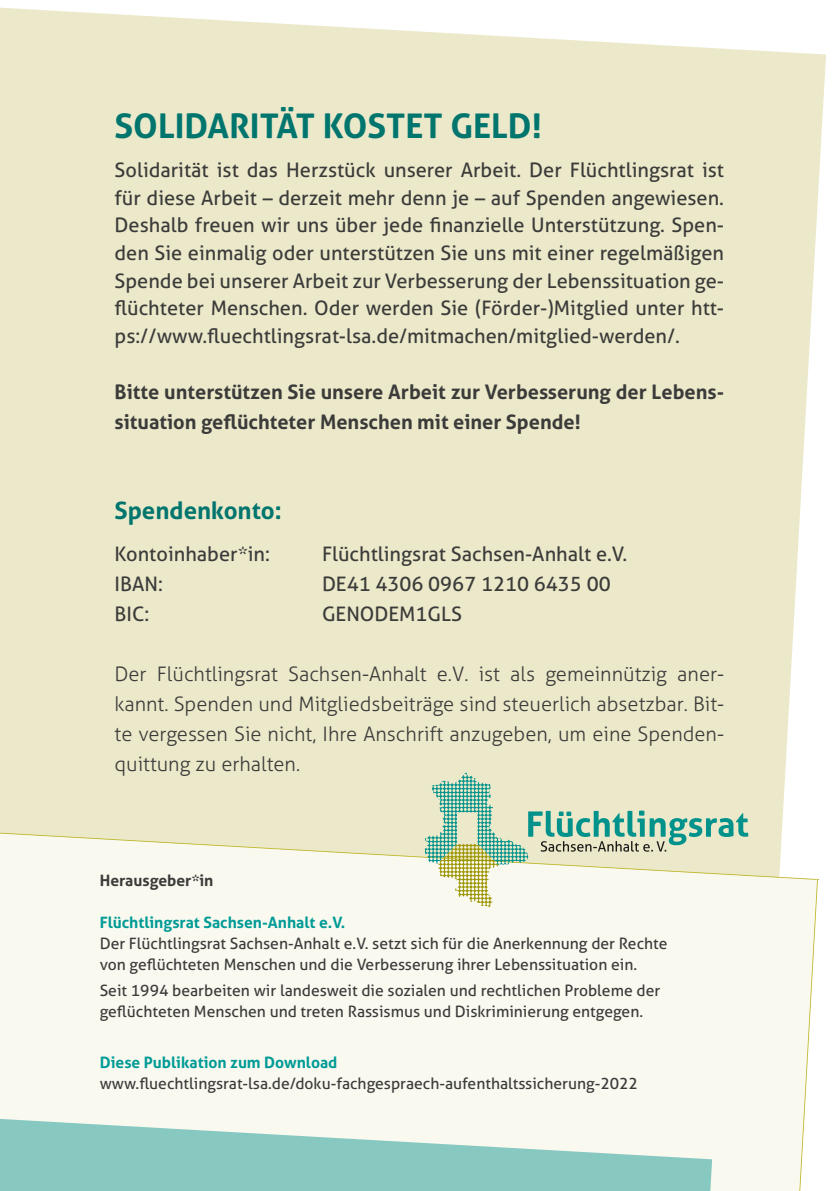
<style>
.page{position:relative;width:840px;height:1191px;background:#fff}
.page>*{position:absolute;margin:0;border:0;box-sizing:border-box;transform-origin:0 0}
.t1{font:700 34px "Aller";color:#00756e}
.t2{font:700 24px "Aller";color:#00756e}
.t3{font:20px/27.6px "Aller";color:#3b3b3a;text-align:justify}
.t4{font:300 20px/30px "Aller";color:#3b3b3a;text-align:justify}
.t5{font:700 20px/30px "Aller";color:#3b3b3a}
.t6{font:15.6px/20.8px "Aller";color:#3b3b3a}
.t7{font:700 15.6px "Aller";color:#009b96}
.t8{font:700 15.6px "Aller";color:#3b3b3a}
</style>
<div class="page">
<div style="left:0;top:8px;width:825px;height:872px;background:#ece9ca"></div>
<div style="left:0;top:880px;width:424px;height:182px;background:#faf9f0"></div>
<svg style="left:0;top:827px;width:424px;height:53px"></svg>
<svg style="left:0;top:1062px;width:424px;height:129px;fill:#faf9f0"></svg>
<svg style="left:424px;top:772px;width:394px;height:419px"></svg>
<h1 class="t1" style="left:114px;top:104px;width:229px">Solidarität kos</h1>
<h1 class="t1" style="left:386px;top:104px;width:157px">tet Geld!</h1>
<p class="t3" style="left:114px;top:156px;width:610px">Solidarität ist das Herzstück unserer Arbeit. Der Flüchtlingsrat ist für diese Arbeit – derzeit mehr denn je – auf Spenden angewiesen.<br>Deshalb freuen wir uns über jede finanzielle Unterstützung. Spen&shy;den Sie einmalig oder unterstützen Sie uns mit einer regelmäßigen Spende bei unserer Arbeit zur Verbesserung der Lebenssituation ge&shy;flüchteter Menschen. Oder werden Sie (Förder-)Mitglied unter htt&shy;ps://www.fluechtlingsrat-lsa.de/mitmachen/mitglied-werden/.</p>
<p class="t5" style="left:114px;top:377px;width:610px">Bitte unterstützen Sie unsere Arbeit zur Verbesserung der Lebens&shy;situation geflüchteter Menschen mit einer Spende!</p>
<p class="t2" style="left:114px;top:496px;width:169px">Spendenkonto:</p>
<p class="t3" style="left:114px;top:540px;width:157px">Kontoinhaber*in:</p>
<p class="t3" style="left:322px;top:540px;width:307px">Flüchtlingsrat Sachsen-Anhalt e.V.</p>
<p class="t3" style="left:114px;top:570px;width:50px">IBAN:</p>
<p class="t3" style="left:322px;top:570px;width:290px">DE41 4306 0967 1210 6435 00</p>
<p class="t3" style="left:114px;top:600px;width:36px">BIC:</p>
<p class="t3" style="left:322px;top:600px;width:141px">GENODEM1GLS</p>
<p class="t4" style="left:114px;top:659px;width:610px">Der Flüchtlingsrat Sachsen-Anhalt e.V. ist als gemeinnützig aner&shy;kannt. Spenden und Mitgliedsbeiträge sind steuerlich absetzbar. Bit&shy;te vergessen Sie nicht, Ihre Anschrift anzugeben, um eine Spenden&shy;quittung zu erhalten.</p>
<p class="t8" style="left:100px;top:871px;width:115px">Herausgeber*in</p>
<p class="t7" style="left:100px;top:913px;width:247px">Flüchtlingsrat Sachsen-Anhalt e.V.</p>
<p class="t6" style="left:100px;top:933px;width:569px">Der Flüchtlingsrat Sachsen-Anhalt e.V. setzt sich für die Anerkennung der Rechte von geflüchteten Menschen und die Verbesserung ihrer Lebenssituation ein.</p>
<p class="t6" style="left:100px;top:980px;width:561px">Seit 1994 bearbeiten wir landesweit die sozialen und rechtlichen Probleme der geflüchteten Menschen und treten Rassismus und Diskriminierung entgegen.</p>
<p class="t7" style="left:100px;top:1053px;width:239px">Diese Publikation zum Download</p>
<p class="t6" style="left:100px;top:1073px;width:539px">www.fluechtlingsrat-lsa.de/doku-fachgespraech-aufenthaltssicherung-2022</p>
</div>
